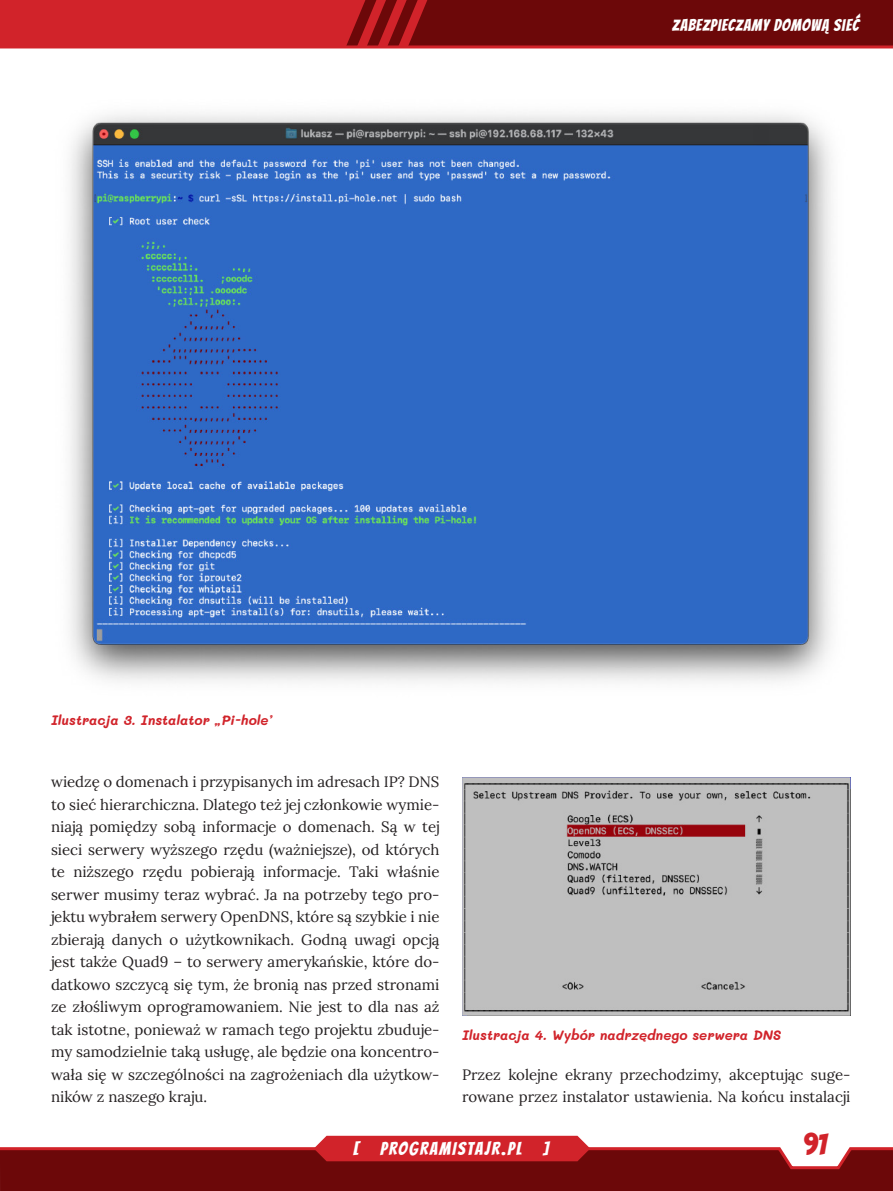
<style>
.page{position:relative;width:893px;height:1191px;background:#fff}
.page>*{position:absolute;margin:0;border:0;box-sizing:border-box;transform-origin:0 0}
.t1{font:30px "Bangers";color:#d1232a}
.t2{font:18px "Bangers";letter-spacing:.1em;color:#fff}
.t3{font:16.5px "Bangers";letter-spacing:.05em;color:#fff}
.Body_sA{font:15px/22.5px "Lora";color:#231f20;text-align:justify}
.Body_nIndent_sA{font:15px/22.5px "Lora";color:#231f20}
.Podpisy_Rysunkow{font:italic 700 13.5px "Mali";color:#d1232a}
</style>
<div class="page">
<div style="left:0;top:0;width:346px;height:45px;background:#d1232a"></div>
<svg style="left:346px;top:0;width:547px;height:45px;background:#73090b"></svg>
<svg style="left:0;top:1135px;width:893px;height:56px"></svg>
<hr style="left:0;top:45px;width:893px;height:3px;background:#d1232a">
<img style="left:462px;top:778px;width:388px;height:237px">
<img style="left:70px;top:114px;width:761px;height:568px">
<p class="t3" style="left:672px;top:15px;width:188px">ZABEZPIECZAMY DOMOWĄ SIEĆ</p>
<p class="Podpisy_Rysunkow" style="left:51px;top:712px;width:223px">Ilustracja 3. Instalator „Pi-hole’</p>
<p class="Body_sA" style="left:51px;top:769px;width:390px">wiedzę o domenach i przypisanych im adresach IP? DNS to sieć hierarchiczna. Dlatego też jej członkowie wymie&shy;niają pomiędzy sobą informacje o domenach. Są w tej sieci serwery wyższego rzędu (ważniejsze), od których te niższego rzędu pobierają informacje. Taki właśnie serwer musimy teraz wybrać. Ja na potrzeby tego pro&shy;jektu wybrałem serwery OpenDNS, które są szybkie i nie zbierają danych o użytkownikach. Godną uwagi opcją jest także Quad9 – to serwery amerykańskie, które do&shy;datkowo szczycą się tym, że bronią nas przed stronami ze złośliwym oprogramowaniem. Nie jest to dla nas aż tak istotne, ponieważ w ramach tego projektu zbuduje&shy;my samodzielnie taką usługę, ale będzie ona koncentro&shy;wała się w szczególności na zagrożeniach dla użytkow&shy;ników z naszego kraju.</p>
<p class="Podpisy_Rysunkow" style="left:462px;top:1027px;width:321px">Ilustracja 4. Wybór nadrzędnego serwera DNS</p>
<p class="Body_nIndent_sA" style="left:462px;top:1062px;width:390px">Przez kolejne ekrany przechodzimy, akceptując suge&shy;rowane przez instalator ustawienia. Na końcu instalacji</p>
<p class="t2" style="left:353px;top:1138px;width:197px">[ PROGRAMISTAJR.PL ]</p>
<h1 class="t1" style="left:802px;top:1127px;width:26px">91</h1>
</div>
